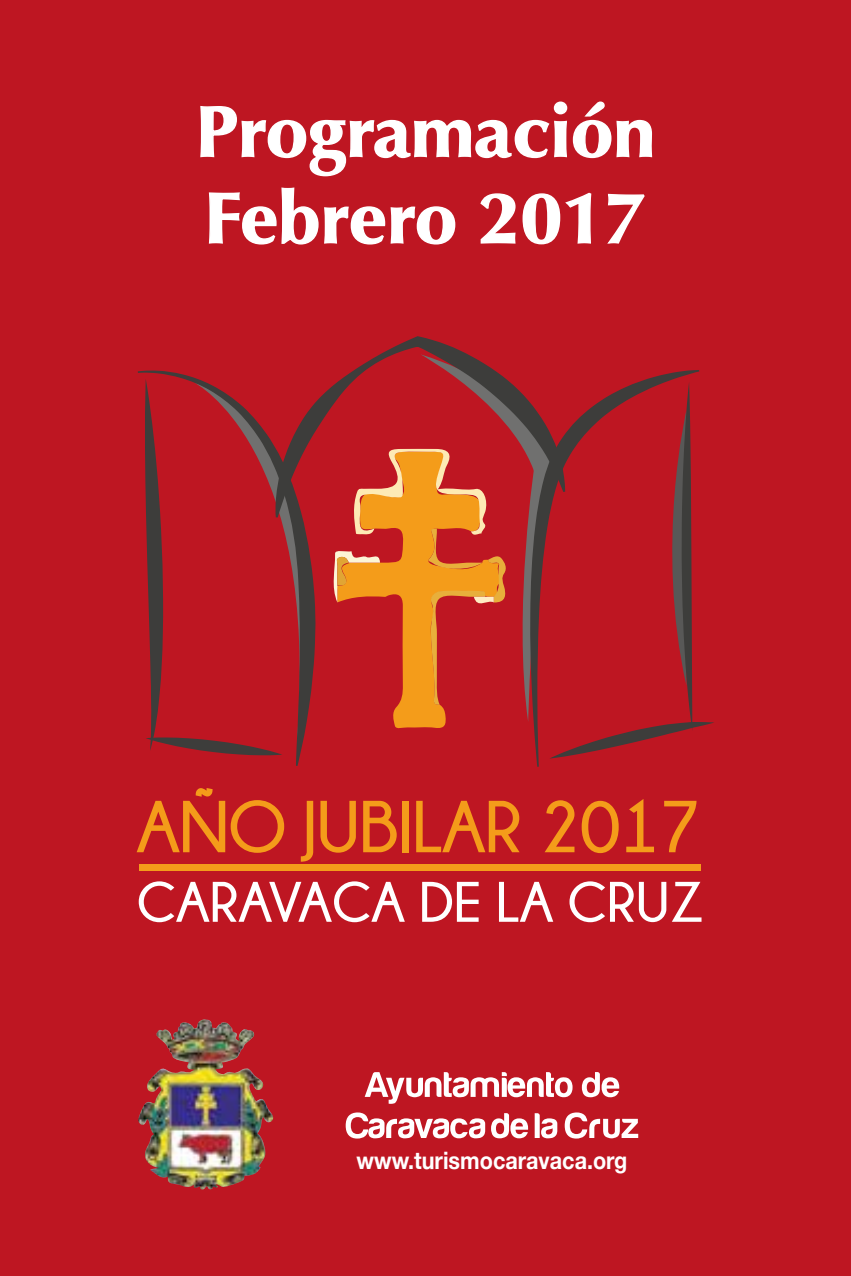
<style>
.page{position:relative;width:851px;height:1276px;background:#fff}
.page>*{position:absolute;margin:0;border:0;box-sizing:border-box;transform-origin:0 0}
.t1{font:700 73.2px "Champagne&Limousines";letter-spacing:-.01em;color:#f49c1a}
.t2{font:700 72px/86.4px "Optima LT Std";color:#fff;scale:1.05 1}
.t3{font:700 56.7px "Champagne&Limousines";color:#fff}
.t4{font:700 24px "Helvetica Neue";color:#fff;scale:.9 1}
</style>
<div class="page">
<div style="left:0;top:0;width:850px;height:1276px;background:#be1622"></div>
<img style="left:138px;top:1020px;width:135px;height:169px">
<svg style="left:345px;top:1112px;width:140px;height:26px"></svg>
<svg style="left:491px;top:1113px;width:37px;height:25px"></svg>
<svg style="left:534px;top:1113px;width:23px;height:25px"></svg>
<svg style="left:564px;top:1112px;width:74px;height:26px"></svg>
<svg style="left:364px;top:1072px;width:208px;height:31px"></svg>
<svg style="left:581px;top:1072px;width:38px;height:25px"></svg>
<svg style="left:138px;top:370px;width:178px;height:396px"></svg>
<svg style="left:275px;top:336px;width:192px;height:181px"></svg>
<svg style="left:145px;top:379px;width:137px;height:376px"></svg>
<svg style="left:330px;top:354px;width:384px;height:404px"></svg>
<div style="left:139px;top:864px;width:561px;height:7px;background:#f49c1a"></div>
<svg style="left:200px;top:101px;width:452px;height:76px"></svg>
<svg style="left:208px;top:187px;width:248px;height:58px"></svg>
<svg style="left:480px;top:192px;width:112px;height:53px"></svg>
<svg style="left:607px;top:193px;width:38px;height:51px"></svg>
<h2 class="t2" style="left:195px;top:89px;width:439px">Programación<br>Febrero 2017</h2>
<h1 class="t1" style="left:137px;top:786px;width:565px">AÑO JUBILAR 2017</h1>
<h3 class="t3" style="left:137px;top:871px;width:566px">CARAVACA DE LA CRUZ</h3>
<p class="t4" style="left:356px;top:1141px;width:302px">www.turismocaravaca.org</p>
</div>
